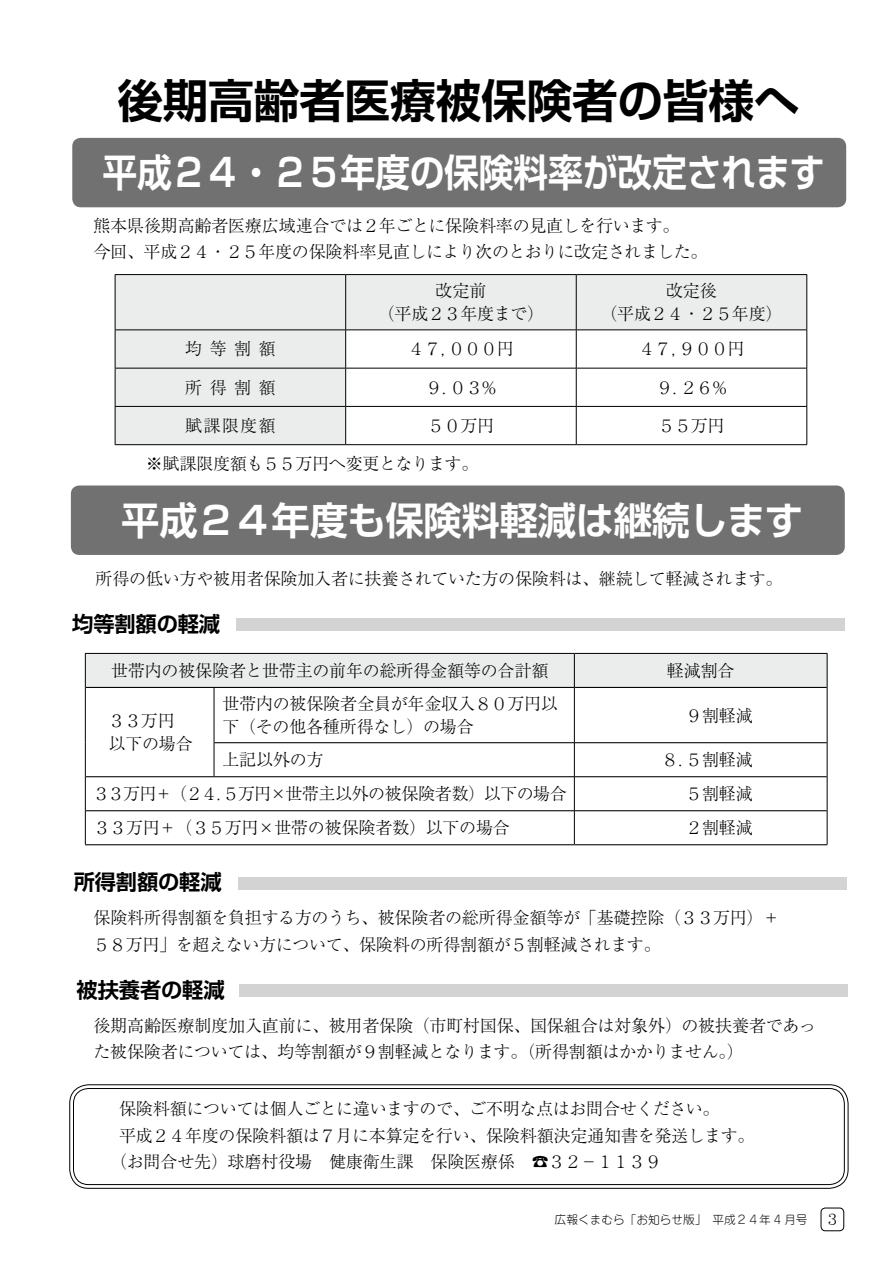
<style>
.page{position:relative;width:893px;height:1263px;background:#fff}
.page>*{position:absolute;margin:0;border:0;box-sizing:border-box;transform-origin:0 0}
.t1{font:700 45.75px "Shin Go Pro De";letter-spacing:-.005em;color:#000}
.t2{font:700 38.25px "Shin Go Pro De";letter-spacing:-.01em;color:#fff;scale:.91 1}
.t3{font:700 38.25px "Shin Go Pro De";letter-spacing:-.01em;color:#fff}
.t4{font:700 21.3px "Shin Go Pro De";letter-spacing:-.005em;color:#000}
.t5{font:300 16.95px/23.4px "Ryumin Pro";letter-spacing:-.015em;color:#000}
.t6{font:500 14.85px "DFP Kai Sho CID";color:#000}
.t7{font:300 11.7px "Jun 101 Pro";color:#000}
</style>
<div class="page">
<div style="left:821px;top:1208px;width:23px;height:23px;border:1px solid #000;border-radius:4px"></div>
<div style="left:69px;top:1084px;width:779px;height:105px;border:1px solid #000;border-radius:19px"></div>
<div style="left:73px;top:1088px;width:772px;height:97px;border:1px solid #000;border-radius:15px"></div>
<div style="left:72px;top:138px;width:774px;height:69px;background:#727171;border-radius:9px"></div>
<div style="left:71px;top:485px;width:774px;height:70px;background:#727171;border-radius:9px"></div>
<svg style="left:116px;top:275px;width:690px;height:169px;fill:#ebecec"></svg>
<hr style="left:115px;top:274px;width:231px;height:1px;background:#000">
<hr style="left:115px;top:275px;width:1px;height:55px;background:#000">
<hr style="left:346px;top:274px;width:230px;height:1px;background:#000">
<hr style="left:345px;top:275px;width:1px;height:55px;background:#000">
<hr style="left:576px;top:274px;width:231px;height:1px;background:#000">
<hr style="left:576px;top:275px;width:1px;height:55px;background:#000">
<hr style="left:806px;top:275px;width:1px;height:55px;background:#000">
<hr style="left:115px;top:330px;width:231px;height:1px;background:#000">
<hr style="left:115px;top:330px;width:1px;height:38px;background:#000">
<hr style="left:346px;top:330px;width:230px;height:1px;background:#000">
<hr style="left:345px;top:330px;width:1px;height:38px;background:#000">
<hr style="left:576px;top:330px;width:231px;height:1px;background:#000">
<hr style="left:576px;top:330px;width:1px;height:38px;background:#000">
<hr style="left:806px;top:330px;width:1px;height:38px;background:#000">
<hr style="left:115px;top:368px;width:231px;height:1px;background:#000">
<hr style="left:115px;top:368px;width:1px;height:38px;background:#000">
<hr style="left:346px;top:368px;width:230px;height:1px;background:#000">
<hr style="left:345px;top:368px;width:1px;height:38px;background:#000">
<hr style="left:576px;top:368px;width:231px;height:1px;background:#000">
<hr style="left:576px;top:368px;width:1px;height:38px;background:#000">
<hr style="left:806px;top:368px;width:1px;height:38px;background:#000">
<hr style="left:115px;top:406px;width:231px;height:1px;background:#000">
<hr style="left:115px;top:407px;width:1px;height:37px;background:#000">
<hr style="left:346px;top:406px;width:230px;height:1px;background:#000">
<hr style="left:345px;top:407px;width:1px;height:37px;background:#000">
<hr style="left:576px;top:406px;width:231px;height:1px;background:#000">
<hr style="left:576px;top:407px;width:1px;height:37px;background:#000">
<hr style="left:806px;top:407px;width:1px;height:37px;background:#000">
<hr style="left:115px;top:444px;width:231px;height:1px;background:#000">
<hr style="left:346px;top:444px;width:230px;height:1px;background:#000">
<hr style="left:576px;top:444px;width:231px;height:1px;background:#000">
<div style="left:86px;top:654px;width:741px;height:33px;background:#ebecec"></div>
<hr style="left:86px;top:687px;width:128px;height:1px;background:#000">
<hr style="left:214px;top:687px;width:360px;height:1px;background:#000">
<hr style="left:575px;top:687px;width:252px;height:1px;background:#000">
<hr style="left:214px;top:742px;width:360px;height:1px;background:#000">
<hr style="left:575px;top:742px;width:252px;height:1px;background:#000">
<hr style="left:86px;top:776px;width:128px;height:1px;background:#000">
<hr style="left:214px;top:776px;width:360px;height:1px;background:#000">
<hr style="left:575px;top:776px;width:252px;height:1px;background:#000">
<hr style="left:86px;top:810px;width:128px;height:1px;background:#000">
<hr style="left:214px;top:810px;width:360px;height:1px;background:#000">
<hr style="left:575px;top:810px;width:252px;height:1px;background:#000">
<hr style="left:85px;top:844px;width:129px;height:1px;background:#000">
<hr style="left:214px;top:844px;width:360px;height:1px;background:#000">
<hr style="left:574px;top:844px;width:253px;height:1px;background:#000">
<hr style="left:85px;top:653px;width:129px;height:1px;background:#000">
<hr style="left:85px;top:654px;width:1px;height:33px;background:#000">
<hr style="left:214px;top:653px;width:360px;height:1px;background:#000">
<hr style="left:574px;top:653px;width:253px;height:1px;background:#000">
<hr style="left:574px;top:654px;width:1px;height:33px;background:#000">
<hr style="left:827px;top:654px;width:1px;height:33px;background:#000">
<hr style="left:85px;top:687px;width:1px;height:56px;background:#000">
<hr style="left:214px;top:688px;width:1px;height:55px;background:#000">
<hr style="left:574px;top:687px;width:1px;height:56px;background:#000">
<hr style="left:827px;top:687px;width:1px;height:56px;background:#000">
<hr style="left:85px;top:743px;width:1px;height:34px;background:#000">
<hr style="left:214px;top:743px;width:1px;height:33px;background:#000">
<hr style="left:574px;top:743px;width:1px;height:34px;background:#000">
<hr style="left:827px;top:743px;width:1px;height:34px;background:#000">
<hr style="left:85px;top:777px;width:1px;height:34px;background:#000">
<hr style="left:574px;top:777px;width:1px;height:34px;background:#000">
<hr style="left:827px;top:777px;width:1px;height:34px;background:#000">
<hr style="left:85px;top:811px;width:1px;height:33px;background:#000">
<hr style="left:574px;top:811px;width:1px;height:33px;background:#000">
<hr style="left:827px;top:811px;width:1px;height:33px;background:#000">
<div style="left:238px;top:877px;width:608px;height:13px;background:#d3d3d4"></div>
<div style="left:237px;top:618px;width:608px;height:13px;background:#d3d3d4"></div>
<div style="left:239px;top:984px;width:608px;height:12px;background:#d3d3d4"></div>
<h1 class="t1" style="left:117px;top:63px;width:684px">後期高齢者医療被保険者の皆様へ</h1>
<h2 class="t2" style="left:103px;top:141px;width:795px">平成２４・２５年度の保険料率が改定されます</h2>
<p class="t5" style="left:93px;top:211px;width:616px;line-height:26.5px">熊本県後期高齢者医療広域連合では２年ごとに保険料率の見直しを行います。<br>今回、平成２４・２５年度の保険料率見直しにより次のとおりに改定されました。</p>
<p class="t5" style="left:378px;top:278px;width:168px;text-align:center">改定前<br>（平成２３年度まで）</p>
<p class="t5" style="left:600px;top:278px;width:184px;text-align:center">改定後<br>（平成２４・２５年度）</p>
<p class="t5" style="left:185px;top:336px;width:92px">均等割額</p>
<p class="t5" style="left:408px;top:336px;width:107px">４７，０００円</p>
<p class="t5" style="left:638px;top:336px;width:107px">４７，９００円</p>
<p class="t5" style="left:185px;top:374px;width:92px">所得割額</p>
<p class="t5" style="left:425px;top:374px;width:72px">９．０３%</p>
<p class="t5" style="left:656px;top:374px;width:72px">９．２６%</p>
<p class="t5" style="left:185px;top:413px;width:92px">賦課限度額</p>
<p class="t5" style="left:428px;top:413px;width:68px">５０万円</p>
<p class="t5" style="left:658px;top:413px;width:68px">５５万円</p>
<p class="t5" style="left:95px;top:450px;width:385px">　　　※賦課限度額も５５万円へ変更となります。</p>
<h2 class="t3" style="left:121px;top:489px;width:683px">平成２４年度も保険料軽減は継続します</h2>
<p class="t5" style="left:96px;top:565px;width:688px">所得の低い方や被用者保険加入者に扶養されていた方の保険料は、継続して軽減されます。</p>
<p class="t4" style="left:72px;top:606px;width:149px">均等割額の軽減</p>
<p class="t5" style="left:111px;top:657px;width:439px">世帯内の被保険者と世帯主の前年の総所得金額等の合計額</p>
<p class="t5" style="left:667px;top:657px;width:69px">軽減割合</p>
<p class="t5" style="left:108px;top:707px;width:86px">３３万円以下の場合</p>
<p class="t5" style="left:222px;top:690px;width:337px">世帯内の被保険者全員が年金収入８０万円以下（その他各種所得なし）の場合</p>
<p class="t5" style="left:686px;top:702px;width:69px">９割軽減</p>
<p class="t5" style="left:222px;top:747px;width:103px">上記以外の方</p>
<p class="t5" style="left:662px;top:747px;width:93px">８．５割軽減</p>
<p class="t5" style="left:93px;top:781px;width:476px">３３万円＋（２４．５万円×世帯主以外の被保険者数）以下の場合</p>
<p class="t5" style="left:686px;top:781px;width:69px">５割軽減</p>
<p class="t5" style="left:93px;top:815px;width:418px">３３万円＋（３５万円×世帯の被保険者数）以下の場合</p>
<p class="t5" style="left:686px;top:815px;width:69px">２割軽減</p>
<p class="t4" style="left:74px;top:864px;width:150px">所得割額の軽減</p>
<p class="t5" style="left:93px;top:903px;width:688px;line-height:26.5px">保険料所得割額を負担する方のうち、被保険者の総所得金額等が「基礎控除（３３万円）＋<br>５８万円」を超えない方について、保険料の所得割額が５割軽減されます。</p>
<p class="t4" style="left:77px;top:972px;width:150px">被扶養者の軽減</p>
<p class="t5" style="left:93px;top:1011px;width:724px;line-height:26.5px">後期高齢医療制度加入直前に、被用者保険（市町村国保、国保組合は対象外）の被扶養者であった被保険者については、均等割額が９割軽減となります。（所得割額はかかりません。）</p>
<p class="t5" style="left:119px;top:1096px;width:602px">保険料額については個人ごとに違いますので、ご不明な点はお問合せください。</p>
<p class="t5" style="left:119px;top:1122px;width:637px">平成２４年度の保険料額は７月に本算定を行い、保険料額決定通知書を発送します。</p>
<p class="t5" style="left:110px;top:1149px;width:553px">（お問合せ先）球磨村役場　健康衛生課　保険医療係　☎３２－１１３９</p>
<p class="t7" style="left:555px;top:1210px;width:254px">広報くまむら「お知らせ版」　平成２４年 4 月号</p>
<p class="t6" style="left:828px;top:1211px;width:11px">3</p>
</div>
